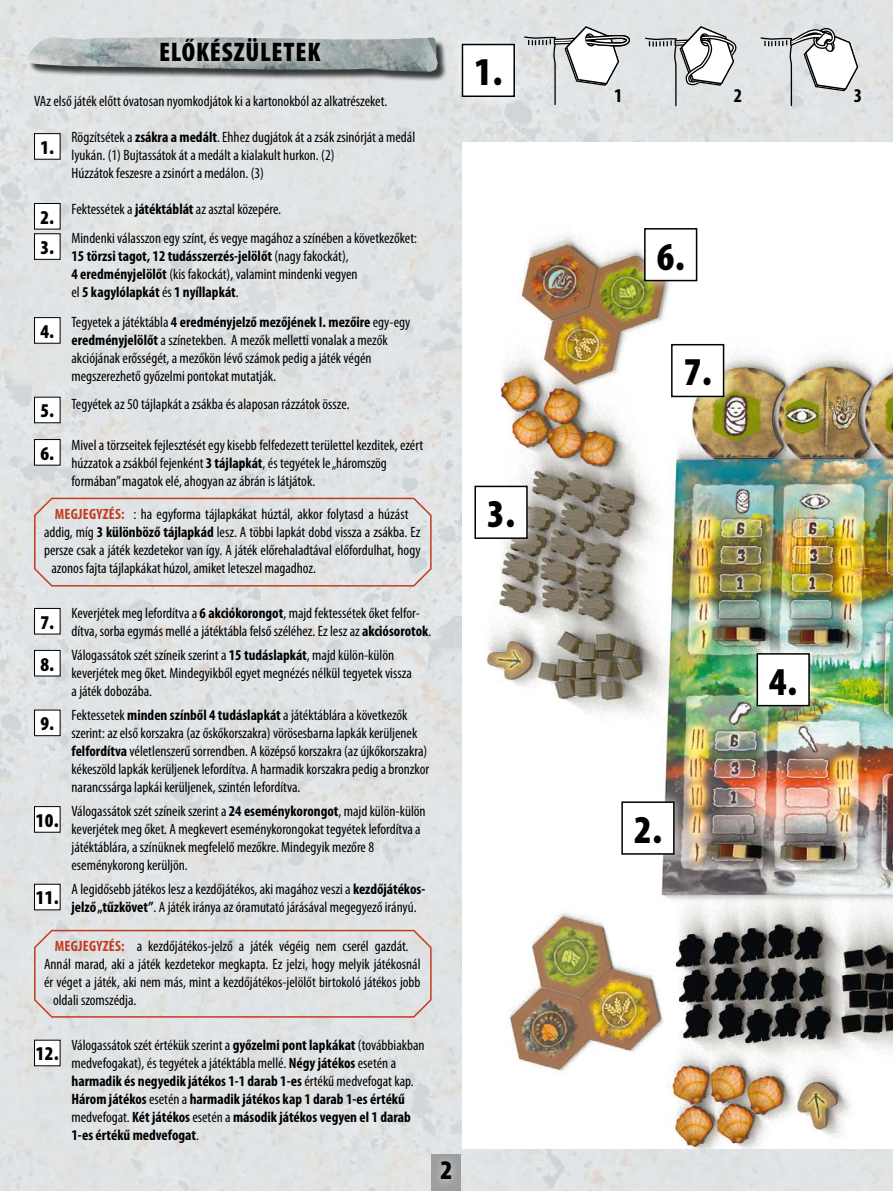
<style>
.page{position:relative;width:893px;height:1191px;background:#fff}
.page>*{position:absolute;margin:0;border:0;box-sizing:border-box;transform-origin:0 0}
.t1{font:900 condensed 39.6px "Myriad Pro";color:#000}
.t2{font:900 condensed 27px "Myriad Pro";letter-spacing:.03em;color:#000}
.t3{font:900 condensed 19.65px/30.3px "Myriad Pro";color:#000}
.t4{font:700 condensed 19.5px "Myriad Pro";color:#000}
.t5{font:condensed 15px/18px "Myriad Pro";color:#000}
.t6{font:700 condensed 15px/18px "Myriad Pro";color:#000}
.s1{font-weight:700}
.s2{font-weight:400}
.s3{font-weight:700;color:#c33b1e}
</style>
<div class="page">
<img style="left:0;top:0;width:893px;height:1191px">
<img style="left:462px;top:142px;width:431px;height:1006px">
<div style="left:28px;top:39px;width:420px;height:43px;background:#000;opacity:.75"></div>
<img style="left:26px;top:40px;width:85px;height:27px">
<div style="left:151px;top:28px;width:178px;height:42px;background:#fff;opacity:.75"></div>
<div style="left:432px;top:1154px;width:29px;height:37px;background:#9c9e9f"></div>
<div style="left:432px;top:1152px;width:28px;height:37px;background:#fff;opacity:.75"></div>
<div style="left:451px;top:33px;width:75px;height:75px;background:#fff;opacity:.75"></div>
<div style="left:462px;top:45px;width:52px;height:51px;background:#fff"></div>
<div style="left:462px;top:44px;width:53px;height:53px;border:2px solid #000"></div>
<div style="left:633px;top:217px;width:75px;height:75px;background:#fff;opacity:.75"></div>
<div style="left:645px;top:229px;width:52px;height:51px;background:#fff"></div>
<div style="left:644px;top:228px;width:53px;height:53px;border:2px solid #000"></div>
<div style="left:464px;top:474px;width:75px;height:76px;background:#fff;opacity:.75"></div>
<div style="left:475px;top:486px;width:52px;height:52px;background:#fff"></div>
<div style="left:474px;top:485px;width:54px;height:54px;border:2px solid #000"></div>
<div style="left:660px;top:333px;width:75px;height:75px;background:#fff;opacity:.75"></div>
<div style="left:672px;top:345px;width:52px;height:51px;background:#fff"></div>
<div style="left:671px;top:344px;width:53px;height:53px;border:2px solid #000"></div>
<div style="left:610px;top:790px;width:75px;height:76px;background:#fff;opacity:.75"></div>
<div style="left:622px;top:802px;width:52px;height:52px;background:#fff"></div>
<div style="left:621px;top:801px;width:54px;height:53px;border:2px solid #000"></div>
<div style="left:35px;top:134px;width:25px;height:25px;background:#fff"></div>
<div style="left:34px;top:133px;width:26px;height:27px;border:1px solid #000"></div>
<div style="left:35px;top:203px;width:25px;height:26px;background:#fff"></div>
<div style="left:34px;top:203px;width:26px;height:26px;border:1px solid #000"></div>
<div style="left:35px;top:234px;width:25px;height:25px;background:#fff"></div>
<div style="left:34px;top:233px;width:26px;height:27px;border:1px solid #000"></div>
<div style="left:35px;top:318px;width:25px;height:25px;background:#fff"></div>
<div style="left:34px;top:317px;width:26px;height:26px;border:1px solid #000"></div>
<div style="left:35px;top:397px;width:25px;height:26px;background:#fff"></div>
<div style="left:35px;top:439px;width:25px;height:26px;background:#fff"></div>
<div style="left:34px;top:439px;width:26px;height:26px;border:1px solid #000"></div>
<div style="left:35px;top:608px;width:25px;height:26px;background:#fff"></div>
<div style="left:34px;top:608px;width:26px;height:26px;border:1px solid #000"></div>
<div style="left:35px;top:650px;width:25px;height:26px;background:#fff"></div>
<div style="left:34px;top:650px;width:26px;height:26px;border:1px solid #000"></div>
<div style="left:35px;top:710px;width:25px;height:25px;background:#fff"></div>
<div style="left:34px;top:709px;width:26px;height:27px;border:1px solid #000"></div>
<div style="left:35px;top:806px;width:25px;height:26px;background:#fff"></div>
<div style="left:34px;top:806px;width:26px;height:26px;border:1px solid #000"></div>
<div style="left:35px;top:884px;width:25px;height:26px;background:#fff"></div>
<div style="left:34px;top:884px;width:26px;height:26px;border:1px solid #000"></div>
<div style="left:35px;top:1040px;width:25px;height:25px;background:#fff"></div>
<div style="left:746px;top:642px;width:75px;height:75px;background:#fff;opacity:.75"></div>
<div style="left:757px;top:654px;width:52px;height:51px;background:#fff"></div>
<div style="left:756px;top:653px;width:54px;height:53px;border:2px solid #000"></div>
<svg style="left:33px;top:928px;width:399px;height:90px"></svg>
<svg style="left:33px;top:496px;width:399px;height:91px"></svg>
<svg style="left:523px;top:26px;width:107px;height:80px"></svg>
<svg style="left:644px;top:25px;width:96px;height:82px"></svg>
<svg style="left:759px;top:27px;width:100px;height:80px"></svg>
<h2 class="t2" style="left:159px;top:37px;width:163px">ELŐKÉSZÜLETEK</h2>
<p class="t5" style="left:34px;top:93px;width:355px">VAz első játék előtt óvatosan nyomkodjátok ki a kartonokból az alkatrészeket.</p>
<p class="t5" style="left:72px;top:129px;width:345px">Rögzítsétek a <span class="s1">zsákra a medált</span>. Ehhez dugjátok át a zsák zsinórját a medál lyukán. (1) Bujtassátok át a medált a kialakult hurkon. (2)<br>Húzzátok feszesre a zsinórt a medálon. (3)</p>
<p class="t5" style="left:72px;top:196px;width:347px;line-height:28.2px">Fektessétek a <span class="s1">játéktáblát</span> az asztal közepére.<br>Mindenki válasszon egy színt, és vegye magához a színében a következőket:</p>
<p class="t6" style="left:72px;top:247px;width:288px">15 törzsi tagot, 12 tudásszerzés-jelölőt <span class="s2">(nagy fakockát),<br></span>4 eredményjelölőt <span class="s2">(kis fakockát), valamint mindenki vegyen el</span> 5 kagylólapkát <span class="s2">és</span> 1 nyíllapkát<span class="s2">.</span></p>
<p class="t5" style="left:72px;top:313px;width:340px">Tegyetek a játéktábla <span class="s1">4 eredményjelző mezőjének I. mezőire</span> egy-egy <span class="s1">eredményjelölőt</span> a színetekben. A mezők melletti vonalak a mezők akciójának erősségét, a mezőkön lévő számok pedig a játék végén megszerezhető győzelmi pontokat mutatják.</p>
<p class="t5" style="left:72px;top:395px;width:280px">Tegyétek az 50 tájlapkát a zsákba és alaposan rázzátok össze.</p>
<p class="t5" style="left:72px;top:436px;width:353px">Mivel a törzseitek fejlesztését egy kisebb felfedezett területtel kezditek, ezért húzzatok a zsákból fejenként <span class="s1">3 tájlapkát</span>, és tegyétek le „háromszög formában” magatok elé, ahogyan az ábrán is látjátok.</p>
<h3 class="t3" style="left:40px;top:132px;width:15px">1.</h3>
<h3 class="t3" style="left:40px;top:202px;width:15px">2.<br>3.</h3>
<h3 class="t3" style="left:40px;top:316px;width:15px">4.</h3>
<h3 class="t3" style="left:40px;top:390px;width:15px;line-height:42.3px">5.<br>6.</h3>
<p class="t5" style="left:55px;top:505px;width:355px"><span class="s3">MEGJEGYZÉS:</span> : ha egyforma tájlapkákat húztál, akkor folytasd a húzást</p>
<p class="t5" style="left:44px;top:523px;width:378px">addig, míg <span class="s1">3 különböző tájlapkád</span> lesz. A többi lapkát dobd vissza a zsákba. Ez</p>
<p class="t5" style="left:44px;top:541px;width:378px">persze csak a játék kezdetekor van így. A játék előrehaladtával előfordulhat, hogy</p>
<p class="t5" style="left:52px;top:559px;width:266px">azonos fajta tájlapkákat húzol, amiket leteszel magadhoz.</p>
<h3 class="t3" style="left:40px;top:601px;width:15px;line-height:42px">7.<br>8.</h3>
<h3 class="t3" style="left:40px;top:709px;width:15px">9.</h3>
<h3 class="t3" style="left:36px;top:805px;width:24px">10.</h3>
<h3 class="t3" style="left:36px;top:883px;width:24px">11.</h3>
<p class="t5" style="left:72px;top:604px;width:361px">Keverjétek meg lefordítva a <span class="s1">6 akciókorongot</span>, majd fektessétek őket felfor&shy;dítva, sorba egymás mellé a játéktábla felső széléhez. Ez lesz az <span class="s1">akciósorotok</span>.</p>
<p class="t5" style="left:72px;top:646px;width:342px">Válogassátok szét színeik szerint a <span class="s1">15 tudáslapkát</span>, majd külön-külön keverjétek meg őket. Mindegyikből egyet megnézés nélkül tegyetek vissza a játék dobozába.</p>
<p class="t5" style="left:72px;top:706px;width:359px">Fektessetek <span class="s1">minden színből 4 tudáslapkát</span> a játéktáblára a következők szerint: az első korszakra (az őskőkorszakra) vörösesbarna lapkák kerüljenek <span class="s1">felfordítva</span> véletlenszerű sorrendben. A középső korszakra (az újkőkorszakra) kékeszöld lapkák kerüljenek lefordítva. A harmadik korszakra pedig a bronzkor narancssárga lapkái kerüljenek, szintén lefordítva.</p>
<p class="t5" style="left:72px;top:802px;width:356px">Válogassátok szét színeik szerint a <span class="s1">24 eseménykorongot</span>, majd külön-külön keverjétek meg őket. A megkevert eseménykorongokat tegyétek lefordítva a játéktáblára, a színüknek megfelelő mezőkre. Mindegyik mezőre 8 eseménykorong kerüljön.</p>
<p class="t5" style="left:72px;top:880px;width:355px">A legidősebb játékos lesz a kezdőjátékos, aki magához veszi a <span class="s1">kezdőjátékos&shy;jelző „tűzkövet”</span>. A játék iránya az óramutató járásával megegyező irányú.</p>
<p class="t5" style="left:55px;top:937px;width:355px"><span class="s3">MEGJEGYZÉS:</span> a kezdőjátékos-jelző a játék végéig nem cserél gazdát.</p>
<p class="t5" style="left:44px;top:955px;width:378px">Annál marad, aki a játék kezdetekor megkapta. Ez jelzi, hogy melyik játékosnál</p>
<p class="t5" style="left:44px;top:973px;width:378px">ér véget a játék, aki nem más, mint a kezdőjátékos-jelölőt birtokoló játékos jobb</p>
<p class="t5" style="left:53px;top:991px;width:85px">oldali szomszédja.</p>
<h3 class="t3" style="left:36px;top:1039px;width:24px">12.</h3>
<p class="t6" style="left:72px;top:1036px;width:355px"><span class="s2">Válogassátok szét értékük szerint a</span> győzelmi pont lapkákat <span class="s2">(továbbiakban medvefogakat), és tegyétek a játéktábla mellé.</span> Négy játékos <span class="s2">esetén a </span>harmadik és negyedik játékos 1-1 darab 1-es <span class="s2">értékű medvefogat kap.<br></span>Három játékos <span class="s2">esetén a</span> harmadik játékos kap 1 darab 1-es értékű <span class="s2">medvefogat.</span> Két játékos <span class="s2">esetén a</span> második játékos vegyen el 1 darab 1-es értékű medvefogat<span class="s2">.</span></p>
<h2 class="t2" style="left:440px;top:1155px;width:13px">2</h2>
<h1 class="t1" style="left:474px;top:50px;width:29px">1.</h1>
<h1 class="t1" style="left:487px;top:492px;width:29px">3.</h1>
<h3 class="t4" style="left:614px;top:84px;width:10px">1</h3>
<h3 class="t4" style="left:734px;top:84px;width:10px">2</h3>
<h3 class="t4" style="left:854px;top:84px;width:10px">3</h3>
<h1 class="t1" style="left:657px;top:234px;width:29px">6.</h1>
<h1 class="t1" style="left:684px;top:350px;width:29px">7.</h1>
<h1 class="t1" style="left:634px;top:807px;width:29px">2.</h1>
<h1 class="t1" style="left:769px;top:659px;width:29px">4.</h1>
</div>
